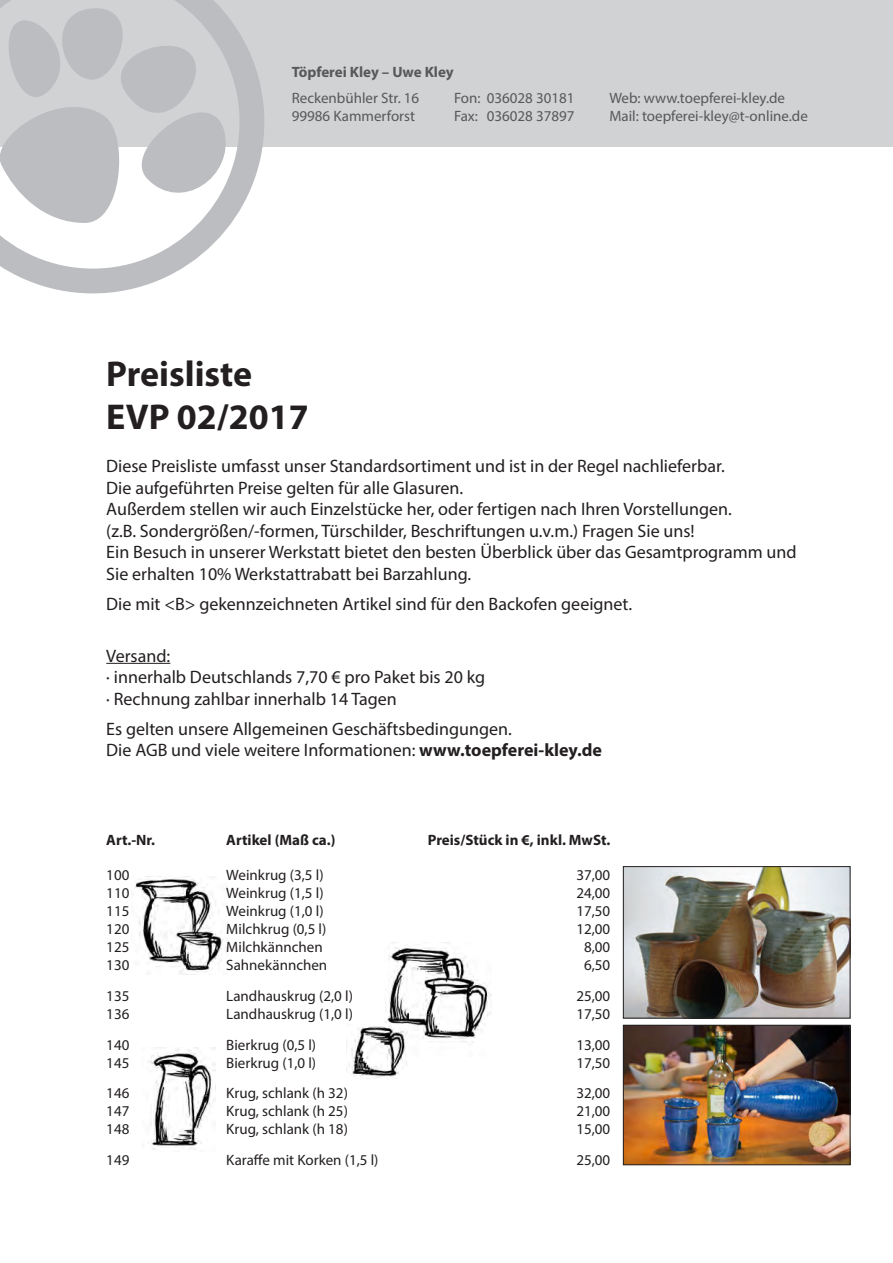
<style>
.page{position:relative;width:893px;height:1263px;background:#fff}
.page>*{position:absolute;margin:0;border:0;box-sizing:border-box;transform-origin:0 0}
.t1{font:700 36px "Myriad Pro";color:#231f20}
.t2{font:18px/21.6px "Myriad Pro";color:#231f20}
.t3{font:15px "Myriad Pro";color:#231f20}
.t4{font:15px "Myriad Pro";color:#57585a}
.t5{font:700 15px "Myriad Pro";color:#231f20}
.t6{font:700 15px "Myriad Pro";color:#57585a}
.s1{font-weight:700}
</style>
<div class="page">
<img style="left:148px;top:1047px;width:68px;height:103px">
<img style="left:385px;top:946px;width:106px;height:97px">
<img style="left:349px;top:1025px;width:59px;height:53px">
<img style="left:135px;top:876px;width:88px;height:99px">
<hr style="left:106px;top:663px;width:64px;height:1px;background:#231f20">
<div style="left:0;top:0;width:893px;height:147px;background:#d1d2d4"></div>
<svg style="left:0;top:0;width:264px;height:293px"></svg>
<img style="left:625px;top:868px;width:223px;height:148px">
<div style="left:623px;top:866px;width:227px;height:152px;border:1px solid #231f20"></div>
<img style="left:625px;top:1027px;width:223px;height:136px">
<div style="left:623px;top:1025px;width:227px;height:140px;border:1px solid #231f20"></div>
<p class="t6" style="left:292px;top:62px;width:164px">Töpferei Kley – Uwe Kley</p>
<p class="t4" style="left:292px;top:89px;width:129px">Reckenbühler Str. 16</p>
<p class="t4" style="left:292px;top:107px;width:125px">99986 Kammerforst</p>
<p class="t4" style="left:454px;top:89px;width:122px">Fon: 036028 30181</p>
<p class="t4" style="left:454px;top:107px;width:122px">Fax: 036028 37897</p>
<p class="t4" style="left:609px;top:89px;width:177px">Web: www.toepferei-kley.de</p>
<p class="t4" style="left:609px;top:107px;width:200px">Mail: toepferei-kley@t-online.de</p>
<p class="t1" style="left:106px;top:350px;width:147px">Preisliste</p>
<p class="t1" style="left:106px;top:394px;width:204px">EVP 02/2017</p>
<p class="t2" style="left:106px;top:455px;width:620px">Diese Preisliste umfasst unser Standardsortiment und ist in der Regel nachlieferbar.</p>
<p class="t2" style="left:106px;top:476px;width:359px">Die aufgeführten Preise gelten für alle Glasuren.</p>
<p class="t2" style="left:106px;top:498px;width:627px">Außerdem stellen wir auch Einzelstücke her, oder fertigen nach Ihren Vorstellungen.</p>
<p class="t2" style="left:106px;top:520px;width:590px">(z.B. Sondergrößen/-formen, Türschilder, Beschriftungen u.v.m.) Fragen Sie uns!</p>
<p class="t2" style="left:106px;top:541px;width:692px">Ein Besuch in unserer Werkstatt bietet den besten Überblick über das Gesamtprogramm und<br>Sie erhalten 10% Werkstattrabatt bei Barzahlung.</p>
<p class="t2" style="left:106px;top:593px;width:527px">Die mit &lt;B&gt; gekennzeichneten Artikel sind für den Backofen geeignet.</p>
<p class="t2" style="left:106px;top:644px;width:66px">Versand:</p>
<p class="t2" style="left:106px;top:666px;width:380px">· innerhalb Deutschlands 7,70 € pro Paket bis 20 kg</p>
<p class="t2" style="left:106px;top:688px;width:292px">· Rechnung zahlbar innerhalb 14 Tagen</p>
<p class="t2" style="left:106px;top:718px;width:407px">Es gelten unsere Allgemeinen Geschäftsbedingungen.</p>
<p class="t2" style="left:106px;top:739px;width:497px">Die AGB und viele weitere Informationen: <span class="s1">www.toepferei-kley.de</span></p>
<p class="t5" style="left:106px;top:830px;width:50px">Art.-Nr.</p>
<p class="t5" style="left:226px;top:830px;width:111px">Artikel (Maß ca.)</p>
<p class="t5" style="left:428px;top:830px;width:184px">Preis/Stück in €, inkl. MwSt.</p>
<p class="t3" style="left:106px;top:866px;width:25px">100</p>
<p class="t3" style="left:226px;top:866px;width:99px">Weinkrug (3,5 l)</p>
<p class="t3" style="left:576px;top:866px;width:35px">37,00</p>
<p class="t3" style="left:106px;top:884px;width:25px">110</p>
<p class="t3" style="left:226px;top:884px;width:99px">Weinkrug (1,5 l)</p>
<p class="t3" style="left:576px;top:884px;width:35px">24,00</p>
<p class="t3" style="left:106px;top:902px;width:25px">115</p>
<p class="t3" style="left:226px;top:902px;width:99px">Weinkrug (1,0 l)</p>
<p class="t3" style="left:576px;top:902px;width:35px">17,50</p>
<p class="t3" style="left:106px;top:920px;width:25px">120</p>
<p class="t3" style="left:226px;top:920px;width:102px">Milchkrug (0,5 l)</p>
<p class="t3" style="left:576px;top:920px;width:35px">12,00</p>
<p class="t3" style="left:106px;top:938px;width:25px">125</p>
<p class="t3" style="left:226px;top:938px;width:98px">Milchkännchen</p>
<p class="t3" style="left:584px;top:938px;width:28px">8,00</p>
<p class="t3" style="left:106px;top:956px;width:25px">130</p>
<p class="t3" style="left:226px;top:956px;width:102px">Sahnekännchen</p>
<p class="t3" style="left:584px;top:956px;width:28px">6,50</p>
<p class="t3" style="left:106px;top:986px;width:25px">135</p>
<p class="t3" style="left:226px;top:986px;width:128px">Landhauskrug (2,0 l)</p>
<p class="t3" style="left:576px;top:986px;width:35px">25,00</p>
<p class="t3" style="left:106px;top:1004px;width:25px">136</p>
<p class="t3" style="left:226px;top:1004px;width:128px">Landhauskrug (1,0 l)</p>
<p class="t3" style="left:576px;top:1004px;width:35px">17,50</p>
<p class="t3" style="left:106px;top:1035px;width:25px">140</p>
<p class="t3" style="left:226px;top:1035px;width:91px">Bierkrug (0,5 l)</p>
<p class="t3" style="left:576px;top:1035px;width:35px">13,00</p>
<p class="t3" style="left:106px;top:1053px;width:25px">145</p>
<p class="t3" style="left:226px;top:1053px;width:91px">Bierkrug (1,0 l)</p>
<p class="t3" style="left:576px;top:1053px;width:35px">17,50</p>
<p class="t3" style="left:106px;top:1084px;width:25px">146</p>
<p class="t3" style="left:226px;top:1084px;width:123px">Krug, schlank (h 32)</p>
<p class="t3" style="left:576px;top:1084px;width:35px">32,00</p>
<p class="t3" style="left:106px;top:1102px;width:25px">147</p>
<p class="t3" style="left:226px;top:1102px;width:123px">Krug, schlank (h 25)</p>
<p class="t3" style="left:576px;top:1102px;width:35px">21,00</p>
<p class="t3" style="left:106px;top:1120px;width:25px">148</p>
<p class="t3" style="left:226px;top:1120px;width:123px">Krug, schlank (h 18)</p>
<p class="t3" style="left:576px;top:1120px;width:35px">15,00</p>
<p class="t3" style="left:106px;top:1151px;width:25px">149</p>
<p class="t3" style="left:226px;top:1151px;width:154px">Karaffe mit Korken (1,5 l)</p>
<p class="t3" style="left:576px;top:1151px;width:35px">25,00</p>
</div>
